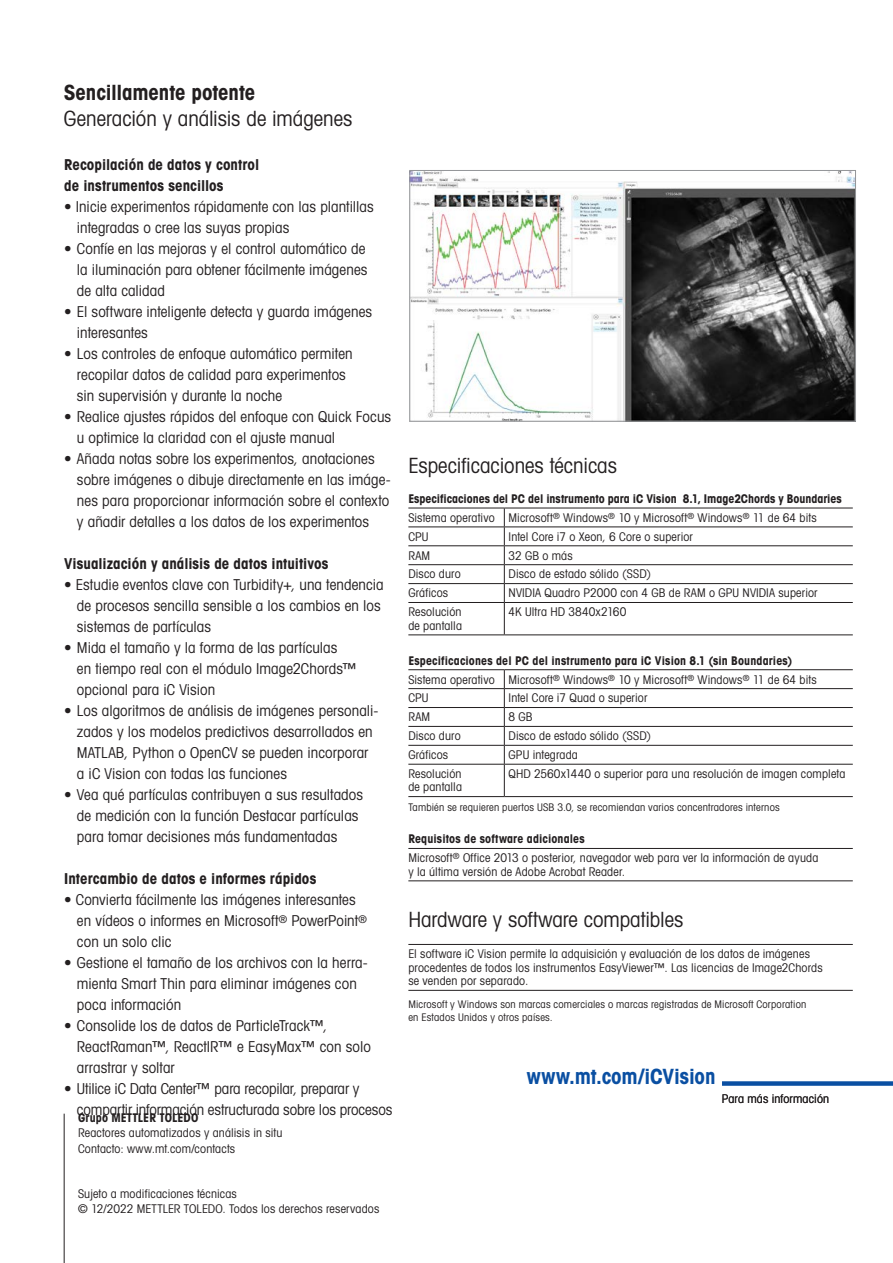
<style>
.page{position:relative;width:893px;height:1263px;background:#fff}
.page>*{position:absolute;margin:0;border:0;box-sizing:border-box;transform-origin:0 0}
.t1{font:21px "Avant Gardefor MT Bk";letter-spacing:-.005em;color:#231f20}
.t2{font:21px "Avant Gardefor MT Bd";letter-spacing:-.005em;color:#231f20}
.t3{font:21px "Avant Gardefor MT Bd";letter-spacing:-.005em;color:#0a4fa2}
.t4{font:15px/21px "Avant Gardefor MT Bk";letter-spacing:.005em;color:#231f20}
.t5{font:15px/21px "Avant Gardefor MT Bd";letter-spacing:.005em;color:#231f20}
.t6{font:12px/13.5px "Avant Gardefor MT Bk";letter-spacing:.015em;color:#231f20}
.t7{font:12px "Avant Gardefor MT Bd";letter-spacing:.005em;color:#231f20}
.t8{font:10.5px/13.5px "Avant Gardefor MT Bk";letter-spacing:.02em;color:#231f20}
</style>
<div class="page">
<div style="left:722px;top:1081px;width:171px;height:5px;background:#0a4fa2"></div>
<hr style="left:408px;top:944px;width:445px;height:1px;background:#231f20">
<hr style="left:408px;top:990px;width:445px;height:1px;background:#231f20">
<hr style="left:408px;top:848px;width:445px;height:1px;background:#231f20">
<hr style="left:408px;top:880px;width:445px;height:1px;background:#231f20">
<img style="left:411px;top:172px;width:443px;height:248px">
<div style="left:409px;top:170px;width:447px;height:252px;border:1px solid #939598"></div>
<hr style="left:408px;top:508px;width:96px;height:1px;background:#231f20">
<hr style="left:504px;top:508px;width:349px;height:1px;background:#231f20">
<hr style="left:408px;top:526px;width:96px;height:1px;background:#231f20">
<hr style="left:504px;top:526px;width:349px;height:1px;background:#231f20">
<hr style="left:408px;top:545px;width:96px;height:1px;background:#231f20">
<hr style="left:504px;top:545px;width:349px;height:1px;background:#231f20">
<hr style="left:408px;top:564px;width:96px;height:1px;background:#231f20">
<hr style="left:504px;top:564px;width:349px;height:1px;background:#231f20">
<hr style="left:408px;top:583px;width:96px;height:1px;background:#231f20">
<hr style="left:504px;top:583px;width:349px;height:1px;background:#231f20">
<svg style="left:504px;top:508px;width:1px;height:94px"></svg>
<hr style="left:408px;top:602px;width:96px;height:1px;background:#231f20">
<hr style="left:504px;top:602px;width:349px;height:1px;background:#231f20">
<hr style="left:504px;top:603px;width:1px;height:31px;background:#231f20">
<hr style="left:408px;top:634px;width:96px;height:1px;background:#231f20">
<hr style="left:504px;top:634px;width:349px;height:1px;background:#231f20">
<hr style="left:64px;top:1114px;width:1px;height:149px;background:#231f20">
<hr style="left:408px;top:669px;width:96px;height:1px;background:#231f20">
<hr style="left:504px;top:669px;width:349px;height:1px;background:#231f20">
<hr style="left:408px;top:688px;width:96px;height:1px;background:#231f20">
<hr style="left:504px;top:688px;width:349px;height:1px;background:#231f20">
<hr style="left:408px;top:707px;width:96px;height:1px;background:#231f20">
<hr style="left:504px;top:707px;width:349px;height:1px;background:#231f20">
<hr style="left:408px;top:726px;width:96px;height:1px;background:#231f20">
<hr style="left:504px;top:726px;width:349px;height:1px;background:#231f20">
<hr style="left:408px;top:745px;width:96px;height:1px;background:#231f20">
<hr style="left:504px;top:745px;width:349px;height:1px;background:#231f20">
<svg style="left:504px;top:670px;width:1px;height:94px"></svg>
<hr style="left:408px;top:764px;width:96px;height:1px;background:#231f20">
<hr style="left:504px;top:764px;width:349px;height:1px;background:#231f20">
<hr style="left:504px;top:764px;width:1px;height:32px;background:#231f20">
<hr style="left:408px;top:796px;width:96px;height:1px;background:#231f20">
<hr style="left:504px;top:796px;width:349px;height:1px;background:#231f20">
<h1 class="t2" style="left:64px;top:79px;width:193px">Sencillamente potente</h1>
<h1 class="t1" style="left:64px;top:105px;width:290px">Generación y análisis de imágenes</h1>
<p class="t5" style="left:64px;top:154px;width:197px">Recopilación de datos y control de instrumentos sencillos</p>
<p class="t4" style="left:77px;top:196px;width:298px;text-indent:-13px">• Inicie experimentos rápidamente con las plantillas integradas o cree las suyas propias</p>
<p class="t4" style="left:77px;top:238px;width:292px;text-indent:-13px">• Confíe en las mejoras y el control automático de la iluminación para obtener fácilmente imágenes de alta calidad</p>
<p class="t4" style="left:77px;top:301px;width:297px;text-indent:-13px">• El software inteligente detecta y guarda imágenes interesantes</p>
<p class="t4" style="left:77px;top:343px;width:277px;text-indent:-13px">• Los controles de enfoque automático permiten recopilar datos de calidad para experimentos sin supervisión y durante la noche</p>
<p class="t4" style="left:77px;top:406px;width:316px;text-indent:-13px">• Realice ajustes rápidos del enfoque con Quick Focus u optimice la claridad con el ajuste manual</p>
<p class="t4" style="left:77px;top:448px;width:315px;text-indent:-13px">• Añada notas sobre los experimentos, anotaciones sobre imágenes o dibuje directamente en las imáge&shy;nes para proporcionar información sobre el contexto y añadir detalles a los datos de los experimentos</p>
<p class="t5" style="left:64px;top:553px;width:266px">Visualización y análisis de datos intuitivos</p>
<p class="t4" style="left:77px;top:574px;width:308px;text-indent:-13px">• Estudie eventos clave con Turbidity+, una tendencia de procesos sencilla sensible a los cambios en los sistemas de partículas</p>
<p class="t4" style="left:77px;top:637px;width:282px;text-indent:-13px">• Mida el tamaño y la forma de las partículas<br>en tiempo real con el módulo Image2Chords™ opcional para iC Vision</p>
<p class="t4" style="left:77px;top:700px;width:303px;text-indent:-13px">• Los algoritmos de análisis de imágenes personali&shy;zados y los modelos predictivos desarrollados en MATLAB, Python o OpenCV se pueden incorporar a iC Vision con todas las funciones</p>
<p class="t4" style="left:77px;top:784px;width:288px;text-indent:-13px">• Vea qué partículas contribuyen a sus resultados de medición con la función Destacar partículas para tomar decisiones más fundamentadas</p>
<p class="t5" style="left:64px;top:868px;width:254px">Intercambio de datos e informes rápidos</p>
<p class="t4" style="left:77px;top:889px;width:291px;text-indent:-13px">• Convierta fácilmente las imágenes interesantes en vídeos o informes en Microsoft<sup>®</sup> PowerPoint<sup>® </sup>con un solo clic</p>
<p class="t4" style="left:77px;top:952px;width:292px;text-indent:-13px">• Gestione el tamaño de los archivos con la herra&shy;mienta Smart Thin para eliminar imágenes con poca información</p>
<p class="t4" style="left:77px;top:1015px;width:295px;text-indent:-13px">• Consolide los de datos de ParticleTrack™,<br>ReactRaman™, ReactIR™ e EasyMax™ con solo arrastrar y soltar</p>
<p class="t4" style="left:77px;top:1078px;width:317px;text-indent:-13px">• Utilice iC Data Center™ para recopilar, preparar y compartir información estructurada sobre los procesos</p>
<p class="t7" style="left:78px;top:1110px;width:122px">Grupo METTLER TOLEDO</p>
<p class="t6" style="left:78px;top:1125px;width:206px;line-height:15px">Reactores automatizados y análisis in situ<br>Contacto: www.mt.com/contacts</p>
<p class="t6" style="left:78px;top:1185px;width:303px;line-height:15px">Sujeto a modificaciones técnicas<br>© 12/2022 METTLER TOLEDO. Todos los derechos reservados</p>
<h1 class="t1" style="left:408px;top:453px;width:210px">Especificaciones técnicas</h1>
<p class="t7" style="left:408px;top:491px;width:435px">Especificaciones del PC del instrumento para iC Vision 8.1, Image2Chords y Boundaries</p>
<p class="t6" style="left:408px;top:508px;width:410px;line-height:18.9px">Sistema operativo Microsoft<sup>®</sup> Windows<sup>®</sup> 10 y Microsoft<sup>®</sup> Windows<sup>®</sup> 11 de 64 bits<br>CPU</p>
<p class="t6" style="left:509px;top:529px;width:186px">Intel Core i7 o Xeon, 6 Core o superior</p>
<p class="t6" style="left:408px;top:548px;width:23px">RAM</p>
<p class="t6" style="left:509px;top:548px;width:66px">32 GB o más</p>
<p class="t6" style="left:408px;top:567px;width:54px">Disco duro</p>
<p class="t6" style="left:509px;top:567px;width:144px">Disco de estado sólido (SSD)</p>
<p class="t6" style="left:408px;top:586px;width:41px">Gráficos</p>
<p class="t6" style="left:509px;top:586px;width:311px">NVIDIA Quadro P2000 con 4 GB de RAM o GPU NVIDIA superior</p>
<p class="t6" style="left:408px;top:605px;width:55px">Resolución de pantalla</p>
<p class="t6" style="left:509px;top:605px;width:119px">4K Ultra HD 3840x2160</p>
<p class="t7" style="left:408px;top:652px;width:385px">Especificaciones del PC del instrumento para iC Vision 8.1 (sin Boundaries)</p>
<p class="t6" style="left:408px;top:669px;width:410px;line-height:18.9px">Sistema operativo Microsoft<sup>®</sup> Windows<sup>®</sup> 10 y Microsoft<sup>®</sup> Windows<sup>®</sup> 11 de 64 bits<br>CPU</p>
<p class="t6" style="left:509px;top:691px;width:140px">Intel Core i7 Quad o superior</p>
<p class="t6" style="left:408px;top:710px;width:23px">RAM</p>
<p class="t6" style="left:509px;top:710px;width:26px">8 GB</p>
<p class="t6" style="left:408px;top:729px;width:54px">Disco duro</p>
<p class="t6" style="left:509px;top:729px;width:144px">Disco de estado sólido (SSD)</p>
<p class="t6" style="left:408px;top:748px;width:41px">Gráficos</p>
<p class="t6" style="left:509px;top:748px;width:71px">GPU integrada</p>
<p class="t6" style="left:408px;top:767px;width:55px">Resolución de pantalla</p>
<p class="t6" style="left:509px;top:767px;width:338px">QHD 2560x1440 o superior para una resolución de imagen completa</p>
<p class="t8" style="left:408px;top:800px;width:373px">También se requieren puertos USB 3.0, se recomiendan varios concentradores internos</p>
<p class="t7" style="left:408px;top:831px;width:178px">Requisitos de software adicionales</p>
<p class="t6" style="left:408px;top:851px;width:411px">Microsoft<sup>®</sup> Office 2013 o posterior, navegador web para ver la información de ayuda y la última versión de Adobe Acrobat Reader.</p>
<h1 class="t1" style="left:408px;top:906px;width:277px">Hardware y software compatibles</h1>
<p class="t6" style="left:408px;top:947px;width:416px">El software iC Vision permite la adquisición y evaluación de los datos de imágenes procedentes de todos los instrumentos EasyViewer™. Las licencias de Image2Chords se venden por separado.</p>
<p class="t8" style="left:408px;top:997px;width:399px">Microsoft y Windows son marcas comerciales o marcas registradas de Microsoft Corporation en Estados Unidos y otros países.</p>
<h1 class="t3" style="left:527px;top:1063px;width:190px">www.mt.com/iCVision</h1>
<p class="t6" style="left:722px;top:1091px;width:109px">Para más información</p>
</div>
